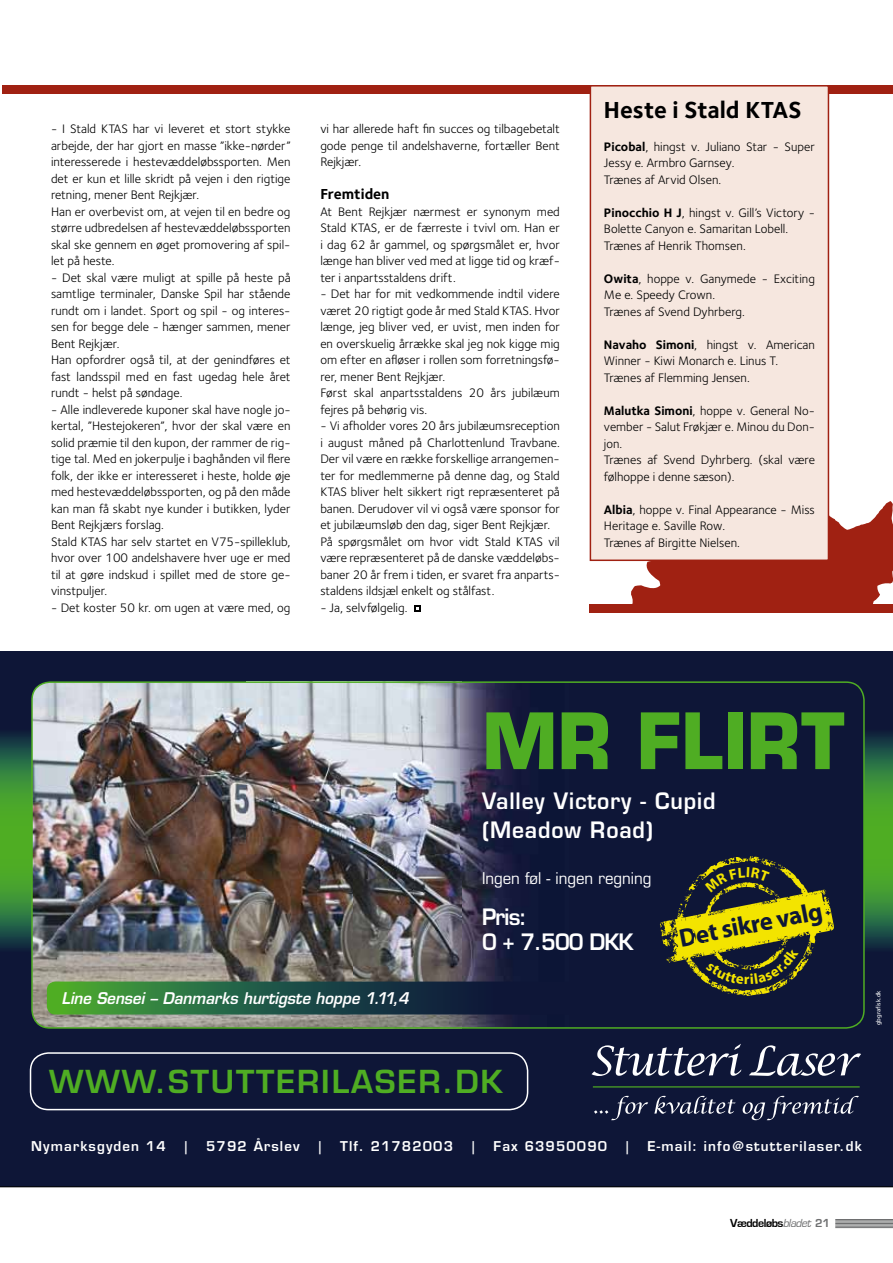
<style>
.page{position:relative;width:893px;height:1263px;background:#fff}
.page>*{position:absolute;margin:0;border:0;box-sizing:border-box;transform-origin:0 0}
.t1{font:700 75.6px "Eurostile";color:#4fad23;scale:.95 1}
.t2{font:600 30.9px "Eurostile";color:#4fad23}
.t3{font:700 25.5px "Myriad Pro";color:#0e1737}
.t4{font:700 24px "Foundry Sterling";color:#000}
.t5{font:600 22.05px/28.5px "Eurostile";letter-spacing:.04em;color:#fff;scale:.95 1}
.t6{font:italic 600 15.75px "Eurostile";color:#fff;scale:.95 1}
.t7{font:15.75px "Eurostile";color:#fff;scale:.95 1}
.t8{font:700 15px "Foundry Sterling";color:#000}
.t9{font:600 13.2px "Eurostile";letter-spacing:.085em;color:#fff}
.t10{font:12.75px/16.5px "Foundry Sterling";color:#000}
.t11{font:700 12px "Eurostile";letter-spacing:-.04em;color:#000}
.t12{font:6px "Frutiger";color:#fff}
.s1{font-weight:700}
.s2{font-weight:400;font-style:italic;color:#6e6f70}
.s3{color:#6e6f70}
</style>
<div class="page">
<svg style="left:631px;top:488px;width:262px;height:116px"></svg>
<svg style="left:414px;top:605px;width:6px;height:7px"></svg>
<div style="left:0;top:651px;width:893px;height:535px;background:#0e1637"></div>
<svg style="left:0;top:733px;width:893px;height:216px;background:#398635"></svg>
<svg style="left:591px;top:1044px;width:150px;height:32px"></svg>
<svg style="left:749px;top:1045px;width:112px;height:31px"></svg>
<svg style="left:594px;top:1096px;width:54px;height:24px"></svg>
<svg style="left:654px;top:1096px;width:82px;height:18px"></svg>
<svg style="left:743px;top:1096px;width:116px;height:24px"></svg>
<hr style="left:593px;top:1086px;width:267px;height:1px;background:#4fad23">
<div style="left:30px;top:1052px;width:498px;height:58px;border:2px solid #fff;border-radius:18px"></div>
<div style="left:32px;top:682px;width:832px;height:346px;background:#0e1637;border-radius:18px"></div>
<img style="left:34px;top:684px;width:479px;height:342px">
<div style="left:31px;top:681px;width:834px;height:348px;border:2px solid #4fad23;border-radius:18px"></div>
<svg style="left:47px;top:981px;width:466px;height:33px"></svg>
<div style="left:2px;top:85px;width:891px;height:9px;background:#a02112"></div>
<div style="left:590px;top:604px;width:303px;height:8px;background:#a02112"></div>
<div style="left:590px;top:86px;width:238px;height:474px;background:#f6e7df"></div>
<div style="left:590px;top:85px;width:239px;height:476px;border:2px solid #a02112"></div>
<hr style="left:835px;top:1227px;width:58px;height:1px;background:#6e6f70">
<hr style="left:835px;top:1224px;width:58px;height:1px;background:#6e6f70">
<hr style="left:835px;top:1222px;width:58px;height:1px;background:#6e6f70">
<hr style="left:835px;top:1220px;width:58px;height:1px;background:#6e6f70">
<hr style="left:835px;top:1223px;width:58px;height:1px;background:#6e6f70">
<hr style="left:835px;top:1226px;width:58px;height:1px;background:#6e6f70">
<hr style="left:835px;top:1219px;width:58px;height:1px;background:#6e6f70">
<hr style="left:0;top:1186px;width:893px;height:1px;background:#000">
<svg style="left:660px;top:856px;width:174px;height:140px"></svg>
<p class="t10" style="left:51px;top:120px;width:241px">- I Stald KTAS har vi leveret et stort stykke arbejde, der har gjort en masse ”ikke-nørder” interesserede i hestevæddeløbssporten. Men det er kun et lille skridt på vejen i den rigtige retning, mener Bent Rejkjær.<br>Han er overbevist om, at vejen til en bedre og større udbredelsen af hestevæddeløbssporten skal ske gennem en øget promovering af spil&shy;let på heste.</p>
<p class="t10" style="left:51px;top:269px;width:241px">- Det skal være muligt at spille på heste på samtlige terminaler, Danske Spil har stående rundt om i landet. Sport og spil - og interes&shy;sen for begge dele - hænger sammen, mener Bent Rejkjær.<br>Han opfordrer også til, at der genindføres et fast landsspil med en fast ugedag hele året rundt - helst på søndage.</p>
<p class="t10" style="left:51px;top:401px;width:241px">- Alle indleverede kuponer skal have nogle jo&shy;kertal, ”Hestejokeren”, hvor der skal være en solid præmie til den kupon, der rammer de rig&shy;tige tal. Med en jokerpulje i baghånden vil flere folk, der ikke er interesseret i heste, holde øje med hestevæddeløbssporten, og på den måde kan man få skabt nye kunder i butikken, lyder Bent Rejkjærs forslag.<br>Stald KTAS har selv startet en V75-spilleklub, hvor over 100 andelshavere hver uge er med til at gøre indskud i spillet med de store ge&shy;vinstpuljer.</p>
<p class="t10" style="left:51px;top:599px;width:241px">- Det koster 50 kr. om ugen at være med, og</p>
<p class="t10" style="left:320px;top:120px;width:241px;text-align:justify">vi har allerede haft fin succes og tilbagebetalt gode penge til andelshaverne, fortæller Bent Rejkjær.</p>
<p class="t8" style="left:320px;top:183px;width:71px">Fremtiden</p>
<p class="t10" style="left:320px;top:203px;width:241px;text-align:justify">At Bent Rejkjær nærmest er synonym med Stald KTAS, er de færreste i tvivl om. Han er i dag 62 år gammel, og spørgsmålet er, hvor længe han bliver ved med at ligge tid og kræf&shy;ter i anpartsstaldens drift.</p>
<p class="t10" style="left:320px;top:285px;width:241px">- Det har for mit vedkommende indtil videre været 20 rigtigt gode år med Stald KTAS. Hvor længe, jeg bliver ved, er uvist, men inden for en overskuelig årrække skal jeg nok kigge mig om efter en afløser i rollen som forretningsfø&shy;rer, mener Bent Rejkjær.<br>Først skal anpartsstaldens 20 års jubilæum fejres på behørig vis.</p>
<p class="t10" style="left:320px;top:417px;width:241px">- Vi afholder vores 20 års jubilæumsreception i august måned på Charlottenlund Travbane.<br>Der vil være en række forskellige arrangemen&shy;ter for medlemmerne på denne dag, og Stald KTAS bliver helt sikkert rigt repræsenteret på banen. Derudover vil vi også være sponsor for et jubilæumsløb den dag, siger Bent Rejkjær.<br>På spørgsmålet om hvor vidt Stald KTAS vil være repræsenteret på de danske væddeløbs&shy;baner 20 år frem i tiden, er svaret fra anparts&shy;staldens ildsjæl enkelt og stålfast.</p>
<p class="t10" style="left:320px;top:599px;width:89px">- Ja, selvfølgelig.</p>
<h3 class="t4" style="left:604px;top:93px;width:199px">Heste i Stald KTAS</h3>
<p class="t10" style="left:604px;top:138px;width:212px"><span class="s1">Picobal</span>, hingst v. Juliano Star - Super<br>Jessy e. Armbro Garnsey.<br>Trænes af Arvid Olsen.</p>
<p class="t10" style="left:604px;top:204px;width:212px"><span class="s1">Pinocchio H J</span>, hingst v. Gill’s Victory -<br>Bolette Canyon e. Samaritan Lobell.<br>Trænes af Henrik Thomsen.</p>
<p class="t10" style="left:604px;top:270px;width:213px"><span class="s1">Owita</span>, hoppe v. Ganymede - Exciting<br>Me e. Speedy Crown.<br>Trænes af Svend Dyhrberg.</p>
<p class="t10" style="left:604px;top:336px;width:213px"><span class="s1">Navaho Simoni</span>, hingst v. American<br>Winner - Kiwi Monarch e. Linus T.<br>Trænes af Flemming Jensen.</p>
<p class="t10" style="left:604px;top:402px;width:213px"><span class="s1">Malutka Simoni</span>, hoppe v. General No&shy;vember - Salut Frøkjær e. Minou du Don&shy;jon.<br>Trænes af Svend Dyhrberg. (skal være følhoppe i denne sæson).</p>
<p class="t10" style="left:604px;top:501px;width:212px"><span class="s1">Albia</span>, hoppe v. Final Appearance - Miss<br>Heritage e. Saville Row.<br>Trænes af Birgitte Nielsen.</p>
<p class="t6" style="left:62px;top:988px;width:367px">Line Sensei – Danmarks hurtigste hoppe 1.11,4</p>
<h1 class="t1" style="left:482px;top:694px;width:383px">MR FLIRT</h1>
<h3 class="t5" style="left:482px;top:787px;width:247px">Valley Victory - Cupid (Meadow Road)</h3>
<p class="t7" style="left:482px;top:869px;width:180px">Ingen føl - ingen regning</p>
<h3 class="t5" style="left:482px;top:904px;width:162px;line-height:25.5px">Pris:<br>0 + 7.500 DKK</h3>
<h3 class="t3" style="left:676px;top:922px;width:147px;rotate:-11deg">Det sikre valg</h3>
<p class="t12" style="left:875px;top:1025px;width:37px;rotate:-90deg">gbgrafisk.dk</p>
<h2 class="t2" style="left:49px;top:1062px;width:456px">WWW.STUTTERILASER.DK</h2>
<p class="t9" style="left:31px;top:1137px;width:136px">Nymarksgyden 14</p>
<p class="t9" style="left:184px;top:1137px;width:5px">|</p>
<p class="t9" style="left:206px;top:1137px;width:95px">5792 Årslev</p>
<p class="t9" style="left:318px;top:1137px;width:5px">|</p>
<p class="t9" style="left:340px;top:1137px;width:114px">Tlf. 21782003</p>
<p class="t9" style="left:471px;top:1137px;width:5px">|</p>
<p class="t9" style="left:494px;top:1137px;width:115px">Fax 63950090</p>
<p class="t9" style="left:625px;top:1137px;width:5px">|</p>
<p class="t9" style="left:648px;top:1137px;width:216px">E-mail: info@stutterilaser.dk</p>
<p class="t11" style="left:730px;top:1216px;width:101px">Væddeløbs<span class="s2">bladet</span> <span class="s3">21</span></p>
</div>
